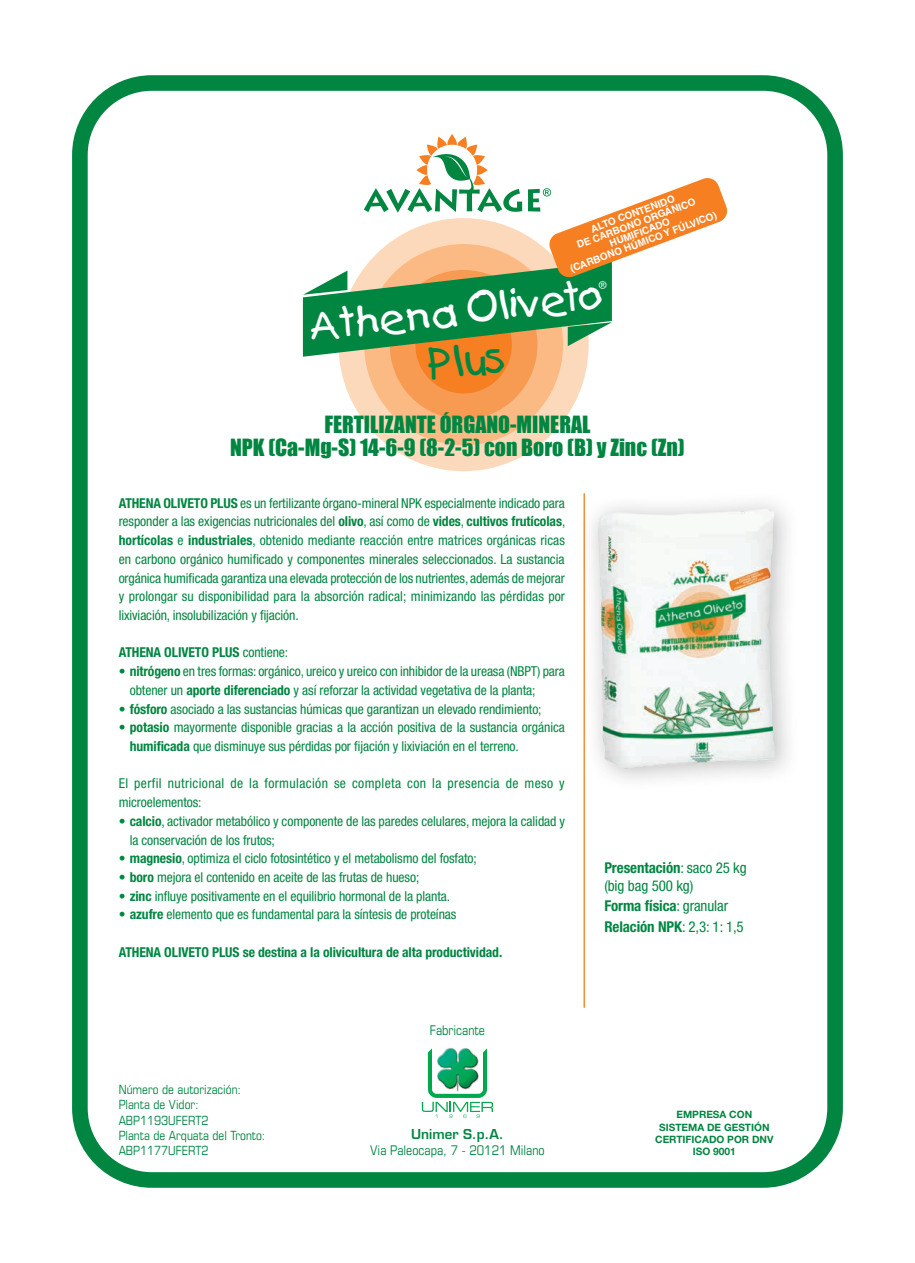
<style>
.page{position:relative;width:915px;height:1263px;background:#fff}
.page>*{position:absolute;margin:0;border:0;box-sizing:border-box;transform-origin:0 0}
.t1{font:41.7px "Kids";color:#008641}
.t2{font:39.15px "Kids";color:#fff}
.t3{font:21.75px/23px "Impact";color:#008641;text-align:center}
.t4{font:condensed 15px/19.6px "Helvetica Neue LT Std";letter-spacing:-.005em;color:#008641}
.t5{font:condensed 13.65px/18.8px "Helvetica Neue LT Std";letter-spacing:-.005em;color:#008641}
.t6{font:700 condensed 13.65px "Helvetica Neue LT Std";letter-spacing:-.005em;color:#008641}
.t7{font:condensed 13.65px/18.8px "Helvetica Neue LT Std";letter-spacing:.03em;color:#008641}
.t8{font:condensed 13.35px "Eurostile LT Std";color:#008641}
.t9{font:600 13.35px "Eurostile LT Std";color:#008641}
.t10{font:condensed 12.6px/15.1px "Eurostile LT Std";color:#008641}
.t11{font:700 10.2px/12.1px "Helvetica Neue LT Std";color:#008641;text-align:center}
.t12{font:700 10.05px/10.1px "Helvetica LT Std";color:#fff;text-align:center}
.s1{font-weight:700}
.s2{font-weight:400}
</style>
<div class="page">
<div style="left:72px;top:75px;width:770px;height:1113px;border:16px solid #008641;border-radius:72px"></div>
<svg style="left:421px;top:1048px;width:72px;height:70px"></svg>
<div style="left:338px;top:218px;width:250px;height:253px;background:#fdd9bb;border-radius:50%"></div>
<div style="left:364px;top:244px;width:199px;height:201px;background:#fbba84;border-radius:50%"></div>
<div style="left:389px;top:270px;width:148px;height:149px;background:#f79a52;border-radius:50%"></div>
<div style="left:415px;top:296px;width:96px;height:97px;background:#f57f21;border-radius:50%"></div>
<hr style="left:583px;top:493px;width:1px;height:515px;background:#f57f21">
<div style="left:579px;top:491px;width:221px;height:301px;background:#231f20;opacity:.3"></div>
<img style="left:597px;top:493px;width:181px;height:299px">
<svg style="left:303px;top:134px;width:425px;height:223px"></svg>
<p class="t12" style="left:558px;top:235px;width:157px;rotate:-20deg">ALTO CONTENIDO<br>DE CARBONO ORGÁNICO<br>HUMIFICADO<br>(CARBONO HÚMICO Y FÚLVICO)</p>
<h2 class="t2" style="left:307px;top:302px;width:297px;rotate:-6deg">Athena Oliveto</h2>
<h1 class="t1" style="left:426px;top:340px;width:80px;rotate:-7deg">Plus</h1>
<h3 class="t3" style="left:230px;top:413px;width:456px">FERTILIZANTE ÓRGANO-MINERAL<br>NPK (Ca-Mg-S) 14-6-9 (8-2-5) con Boro (B) y Zinc (Zn)</h3>
<p class="t5" style="left:119px;top:493px;width:448px;text-align:justify"><span class="s1">ATHENA OLIVETO PLUS</span> es un fertilizante órgano-mineral NPK especialmente indicado para responder a las exigencias nutricionales del <span class="s1">olivo</span>, así como de <span class="s1">vides</span>, <span class="s1">cultivos frutícolas</span>, <span class="s1">hortícolas</span> e <span class="s1">industriales</span>, obtenido mediante reacción entre matrices orgánicas ricas en carbono orgánico humificado y componentes minerales seleccionados. La sustancia orgánica humificada garantiza una elevada protección de los nutrientes, además de mejorar y prolongar su disponibilidad para la absorción radical; minimizando las pérdidas por lixiviación, insolubilización y fijación.</p>
<p class="t6" style="left:119px;top:644px;width:171px">ATHENA OLIVETO PLUS <span class="s2">contiene:</span></p>
<p class="t5" style="left:130px;top:662px;width:436px;text-indent:-11px">• <span class="s1">nitrógeno</span> en tres formas: orgánico, ureico y ureico con inhibidor de la ureasa (NBPT) para obtener un <span class="s1">aporte diferenciado</span> y así reforzar la actividad vegetativa de la planta;</p>
<p class="t5" style="left:119px;top:699px;width:424px">• <span class="s1">fósforo</span> asociado a las sustancias húmicas que garantizan un elevado rendimiento;</p>
<p class="t5" style="left:130px;top:718px;width:436px;text-indent:-11px">• <span class="s1">potasio</span> mayormente disponible gracias a la acción positiva de la sustancia orgánica <span class="s1">humificada</span> que disminuye sus pérdidas por fijación y lixiviación en el terreno.</p>
<p class="t7" style="left:119px;top:774px;width:447px">El perfil nutricional de la formulación se completa con la presencia de meso y microelementos:</p>
<p class="t5" style="left:130px;top:811px;width:436px;text-indent:-11px">• <span class="s1">calcio</span>, activador metabólico y componente de las paredes celulares, mejora la calidad y la conservación de los frutos;</p>
<p class="t5" style="left:119px;top:849px;width:359px">• <span class="s1">magnesio</span>, optimiza el ciclo fotosintético y el metabolismo del fosfato;</p>
<p class="t5" style="left:119px;top:868px;width:302px">• <span class="s1">boro</span> mejora el contenido en aceite de las frutas de hueso;</p>
<p class="t5" style="left:119px;top:886px;width:333px">• <span class="s1">zinc</span> influye positivamente en el equilibrio hormonal de la planta.</p>
<p class="t5" style="left:119px;top:905px;width:339px">• <span class="s1">azufre</span> elemento que es fundamental para la síntesis de proteínas</p>
<p class="t6" style="left:119px;top:944px;width:385px">ATHENA OLIVETO PLUS se destina a la olivicultura de alta productividad.</p>
<p class="t10" style="left:119px;top:1082px;width:148px">Número de autorización:<br>Planta de Vidor:<br>ABP1193UFERT2<br>Planta de Arquata del Tronto:<br>ABP1177UFERT2</p>
<p class="t8" style="left:429px;top:1022px;width:57px">Fabricante</p>
<p class="t9" style="left:411px;top:1126px;width:94px">Unimer S.p.A.</p>
<p class="t8" style="left:370px;top:1142px;width:176px">Via Paleocapa, 7 - 20121 Milano</p>
<p class="t4" style="left:604px;top:857px;width:144px"><span class="s1">Presentación</span>: saco 25 kg (big bag 500 kg)<br><span class="s1">Forma física</span>: granular<br><span class="s1">Relación NPK</span>: 2,3: 1: 1,5</p>
<p class="t11" style="left:655px;top:1108px;width:120px">EMPRESA CON<br>SISTEMA DE GESTIÓN<br>CERTIFICADO POR DNV<br>ISO 9001</p>
</div>
